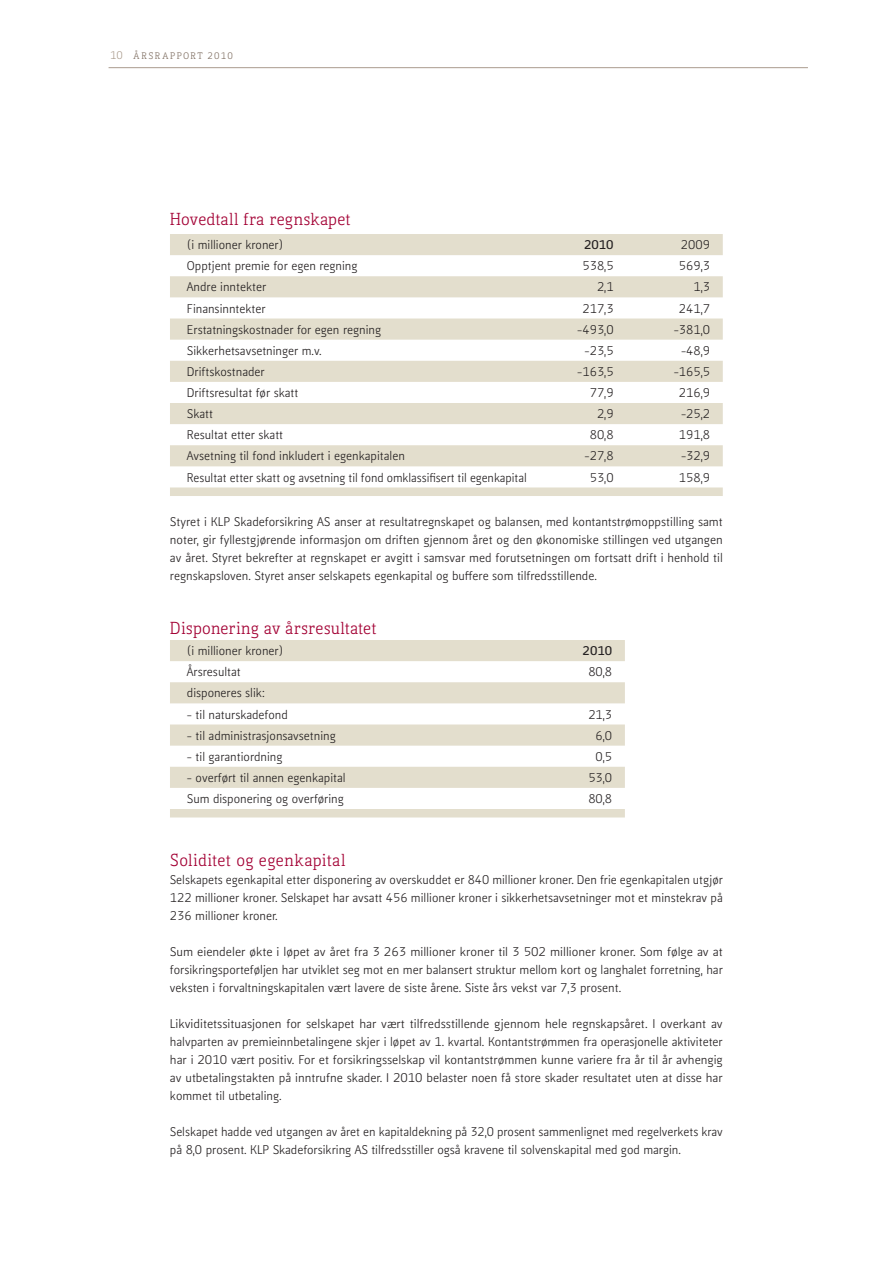
<style>
.page{position:relative;width:893px;height:1263px;background:#fff}
.page>*{position:absolute;margin:0;border:0;box-sizing:border-box;transform-origin:0 0}
.t1{font:16.5px "Kofi Pure Serif";letter-spacing:.02em;color:#a30134}
.t2{font:12px/18px "Kofi Pure Sans";color:#231f20;text-align:justify}
.t3{font:700 12px "Kofi Pure Sans";color:#231f20}
.t4{font:9px "Kofi Pure Serif";letter-spacing:.14em;color:#7b6a5d}
.s1{font-size:10.5px;color:#aa9c8e}
</style>
<div class="page">
<hr style="left:109px;top:67px;width:699px;height:1px;background:#aa9c8e">
<svg style="left:170px;top:234px;width:553px;height:262px"></svg>
<svg style="left:170px;top:640px;width:455px;height:177px;fill:#e3decd"></svg>
<p class="t4" style="left:110px;top:50px;width:39px"><span class="s1">10</span> Årsrapp</p>
<p class="t4" style="left:183px;top:50px;width:51px">ort 2010</p>
<h1 class="t1" style="left:170px;top:209px;width:182px">Hovedtall fra regnskapet</h1>
<p class="t2" style="left:187px;top:236px;width:98px">(i millioner kroner)</p>
<p class="t3" style="left:584px;top:236px;width:31px">2010</p>
<p class="t2" style="left:681px;top:236px;width:31px">2009</p>
<p class="t2" style="left:187px;top:257px;width:172px">Opptjent premie for egen regning</p>
<p class="t2" style="left:582px;top:257px;width:33px">538,5</p>
<p class="t2" style="left:679px;top:257px;width:33px">569,3</p>
<p class="t2" style="left:187px;top:278px;width:81px">Andre inntekter</p>
<p class="t2" style="left:597px;top:278px;width:18px">2,1</p>
<p class="t2" style="left:693px;top:278px;width:18px">1,3</p>
<p class="t2" style="left:187px;top:299px;width:80px">Finansinntekter</p>
<p class="t2" style="left:582px;top:299px;width:33px">217,3</p>
<p class="t2" style="left:679px;top:299px;width:33px">241,7</p>
<p class="t2" style="left:187px;top:321px;width:196px">Erstatningskostnader for egen regning</p>
<p class="t2" style="left:577px;top:321px;width:38px">-493,0</p>
<p class="t2" style="left:674px;top:321px;width:38px">-381,0</p>
<p class="t2" style="left:187px;top:342px;width:136px">Sikkerhetsavsetninger m.v.</p>
<p class="t2" style="left:585px;top:342px;width:31px">-23,5</p>
<p class="t2" style="left:681px;top:342px;width:31px">-48,9</p>
<p class="t2" style="left:187px;top:363px;width:79px">Driftskostnader</p>
<p class="t2" style="left:577px;top:363px;width:38px">-163,5</p>
<p class="t2" style="left:674px;top:363px;width:38px">-165,5</p>
<p class="t2" style="left:187px;top:384px;width:113px">Driftsresultat før skatt</p>
<p class="t2" style="left:590px;top:384px;width:25px">77,9</p>
<p class="t2" style="left:679px;top:384px;width:33px">216,9</p>
<p class="t2" style="left:187px;top:405px;width:28px">Skatt</p>
<p class="t2" style="left:597px;top:405px;width:18px">2,9</p>
<p class="t2" style="left:681px;top:405px;width:31px">-25,2</p>
<p class="t2" style="left:187px;top:426px;width:98px">Resultat etter skatt</p>
<p class="t2" style="left:590px;top:426px;width:25px">80,8</p>
<p class="t2" style="left:679px;top:426px;width:33px">191,8</p>
<p class="t2" style="left:187px;top:447px;width:219px">Avsetning til fond inkludert i egenkapitalen</p>
<p class="t2" style="left:585px;top:447px;width:31px">-27,8</p>
<p class="t2" style="left:681px;top:447px;width:31px">-32,9</p>
<p class="t2" style="left:187px;top:468px;width:341px">Resultat etter skatt og avsetning til fond omklassifisert til egenkapital</p>
<p class="t2" style="left:590px;top:468px;width:25px">53,0</p>
<p class="t2" style="left:679px;top:468px;width:33px">158,9</p>
<p class="t2" style="left:170px;top:513px;width:554px">Styret i KLP Skadeforsikring AS anser at resultatregnskapet og balansen, med kontantstrømoppstilling samt noter, gir fyllestgjørende informasjon om driften gjennom året og den økonomiske stillingen ved utgangen av året. Styret bekrefter at regnskapet er avgitt i samsvar med forutsetningen om fortsatt drift i henhold til regnskapsloven. Styret anser selskapets egenkapital og buffere som tilfredsstillende.</p>
<h1 class="t1" style="left:170px;top:617px;width:208px">Disponering av årsresultatet</h1>
<p class="t2" style="left:187px;top:642px;width:98px">(i millioner kroner)</p>
<p class="t3" style="left:583px;top:642px;width:31px">2010</p>
<p class="t2" style="left:187px;top:663px;width:55px">Årsresultat</p>
<p class="t2" style="left:588px;top:663px;width:25px">80,8</p>
<p class="t2" style="left:187px;top:684px;width:79px">disponeres slik:</p>
<p class="t2" style="left:187px;top:705px;width:103px">- til naturskadefond</p>
<p class="t2" style="left:588px;top:705px;width:25px">21,3</p>
<p class="t2" style="left:187px;top:727px;width:150px">- til administrasjonsavsetning</p>
<p class="t2" style="left:596px;top:727px;width:18px">6,0</p>
<p class="t2" style="left:187px;top:748px;width:97px">- til garantiordning</p>
<p class="t2" style="left:596px;top:748px;width:18px">0,5</p>
<p class="t2" style="left:187px;top:769px;width:160px">- overført til annen egenkapital</p>
<p class="t2" style="left:588px;top:769px;width:25px">53,0</p>
<p class="t2" style="left:187px;top:790px;width:158px">Sum disponering og overføring</p>
<p class="t2" style="left:588px;top:790px;width:25px">80,8</p>
<h1 class="t1" style="left:170px;top:849px;width:177px">Soliditet og egenkapital</h1>
<p class="t2" style="left:170px;top:870px;width:554px">Selskapets egenkapital etter disponering av overskuddet er 840 millioner kroner. Den frie egenkapitalen utgjør 122 millioner kroner. Selskapet har avsatt 456 millioner kroner i sikkerhetsavsetninger mot et minstekrav på 236 millioner kroner.</p>
<p class="t2" style="left:170px;top:942px;width:554px">Sum eiendeler økte i løpet av året fra 3 263 millioner kroner til 3 502 millioner kroner. Som følge av at forsikringsporteføljen har utviklet seg mot en mer balansert struktur mellom kort og langhalet forretning, har veksten i forvaltningskapitalen vært lavere de siste årene. Siste års vekst var 7,3 prosent.</p>
<p class="t2" style="left:170px;top:1014px;width:554px">Likviditetssituasjonen for selskapet har vært tilfredsstillende gjennom hele regnskapsåret. I overkant av halvparten av premieinnbetalingene skjer i løpet av 1. kvartal. Kontantstrømmen fra operasjonelle aktiviteter har i 2010 vært positiv. For et forsikringsselskap vil kontantstrømmen kunne variere fra år til år avhengig av utbetalingstakten på inntrufne skader. I 2010 belaster noen få store skader resultatet uten at disse har kommet til utbetaling.</p>
<p class="t2" style="left:170px;top:1122px;width:554px">Selskapet hadde ved utgangen av året en kapitaldekning på 32,0 prosent sammenlignet med regelverkets krav på 8,0 prosent. KLP Skadeforsikring AS tilfredsstiller også kravene til solvenskapital med god margin.</p>
</div>
